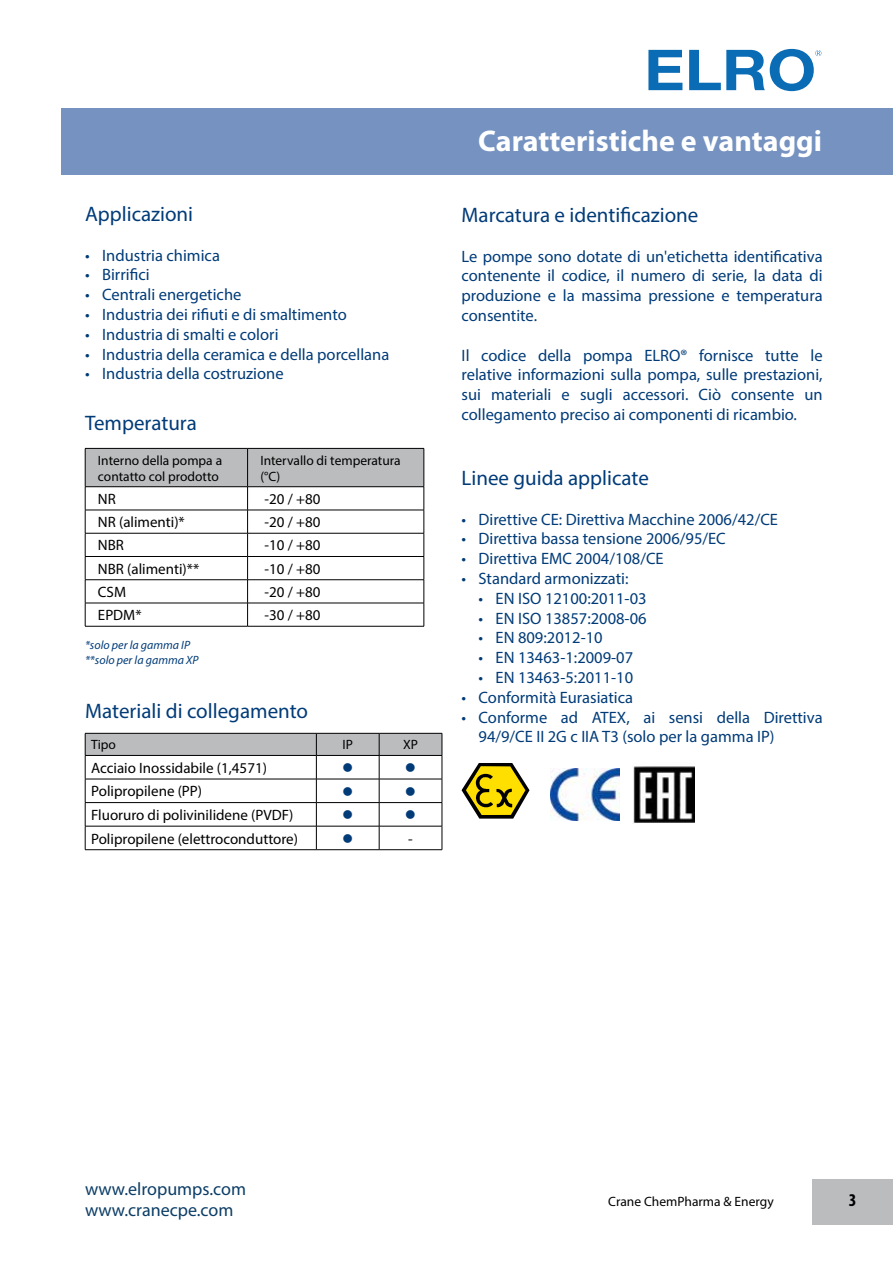
<style>
.page{position:relative;width:893px;height:1263px;background:#fff}
.page>*{position:absolute;margin:0;border:0;box-sizing:border-box;transform-origin:0 0}
.t1{font:700 30px "Myriad Pro";color:#fff}
.t2{font:21px "Myriad Pro";color:#003b78}
.t3{font:18px/21.6px "Myriad Pro";color:#0c3d66}
.t4{font:700 condensed 18px "Myriad Pro";color:#000}
.t5{font:16.5px/19.8px "Myriad Pro";color:#003b78;text-align:justify}
.t6{font:15px "Myriad Pro";color:#000}
.t7{font:15px "Wingdings";color:#003b78}
.t8{font:13.5px/16.2px "Myriad Pro";color:#000}
.t9{font:italic 12px/14.4px "Myriad Pro";color:#003b78}
</style>
<div class="page">
<div style="left:812px;top:1179px;width:81px;height:45px;background:#babcbe"></div>
<div style="left:61px;top:109px;width:832px;height:66px;background:#7592c1"></div>
<svg style="left:648px;top:50px;width:34px;height:40px"></svg>
<svg style="left:689px;top:49px;width:132px;height:42px"></svg>
<hr style="left:85px;top:626px;width:163px;height:1px;background:#000">
<hr style="left:248px;top:626px;width:176px;height:1px;background:#000">
<svg style="left:85px;top:448px;width:340px;height:178px"></svg>
<svg style="left:462px;top:763px;width:67px;height:56px"></svg>
<img style="left:633px;top:766px;width:62px;height:57px">
<img style="left:550px;top:768px;width:69px;height:52px">
<svg style="left:85px;top:733px;width:358px;height:116px"></svg>
<hr style="left:85px;top:849px;width:231px;height:1px;background:#000">
<hr style="left:316px;top:849px;width:63px;height:1px;background:#000">
<hr style="left:379px;top:849px;width:63px;height:1px;background:#000">
<p class="t2" style="left:85px;top:201px;width:110px">Applicazioni</p>
<p class="t5" style="left:85px;top:245px;width:136px">• Industria chimica</p>
<p class="t5" style="left:85px;top:265px;width:66px">• Birrifici</p>
<p class="t5" style="left:85px;top:284px;width:158px">• Centrali energetiche</p>
<p class="t5" style="left:85px;top:304px;width:263px">• Industria dei rifiuti e di smaltimento</p>
<p class="t5" style="left:85px;top:324px;width:195px">• Industria di smalti e colori</p>
<p class="t5" style="left:85px;top:344px;width:306px">• Industria della ceramica e della porcellana</p>
<p class="t5" style="left:85px;top:364px;width:200px">• Industria della costruzione</p>
<p class="t2" style="left:85px;top:410px;width:113px">Temperatura</p>
<p class="t8" style="left:98px;top:452px;width:126px">Interno della pompa a contatto col prodotto</p>
<p class="t8" style="left:260px;top:452px;width:142px">Intervallo di temperatura (°C)</p>
<p class="t6" style="left:98px;top:490px;width:19px">NR</p>
<p class="t6" style="left:265px;top:490px;width:57px">-20 / +80</p>
<p class="t6" style="left:98px;top:513px;width:88px">NR (alimenti)*</p>
<p class="t6" style="left:265px;top:513px;width:57px">-20 / +80</p>
<p class="t6" style="left:98px;top:536px;width:28px">NBR</p>
<p class="t6" style="left:265px;top:536px;width:57px">-10 / +80</p>
<p class="t6" style="left:98px;top:559px;width:103px">NBR (alimenti)**</p>
<p class="t6" style="left:265px;top:559px;width:57px">-10 / +80</p>
<p class="t6" style="left:98px;top:583px;width:30px">CSM</p>
<p class="t6" style="left:265px;top:583px;width:57px">-20 / +80</p>
<p class="t6" style="left:98px;top:606px;width:45px">EPDM*</p>
<p class="t6" style="left:265px;top:606px;width:57px">-30 / +80</p>
<p class="t9" style="left:85px;top:638px;width:115px">*solo per la gamma IP **solo per la gamma XP</p>
<p class="t2" style="left:85px;top:697px;width:224px">Materiali di collegamento</p>
<p class="t8" style="left:91px;top:737px;width:26px">Tipo</p>
<p class="t8" style="left:343px;top:737px;width:12px">IP</p>
<p class="t8" style="left:403px;top:737px;width:16px">XP</p>
<p class="t6" style="left:91px;top:758px;width:177px">Acciaio Inossidabile (1,4571)</p>
<p class="t7" style="left:342px;top:759px;width:13px">●</p>
<p class="t7" style="left:405px;top:759px;width:13px">●</p>
<p class="t6" style="left:91px;top:782px;width:113px">Polipropilene (PP)</p>
<p class="t7" style="left:342px;top:783px;width:13px">●</p>
<p class="t7" style="left:405px;top:783px;width:13px">●</p>
<p class="t6" style="left:91px;top:806px;width:204px">Fluoruro di polivinilidene (PVDF)</p>
<p class="t7" style="left:342px;top:807px;width:13px">●</p>
<p class="t7" style="left:405px;top:807px;width:13px">●</p>
<p class="t6" style="left:91px;top:829px;width:208px">Polipropilene (elettroconduttore)</p>
<p class="t7" style="left:342px;top:830px;width:13px">●</p>
<p class="t6" style="left:408px;top:829px;width:6px">-</p>
<h1 class="t1" style="left:478px;top:124px;width:345px">Caratteristiche e vantaggi</h1>
<p class="t2" style="left:462px;top:202px;width:238px">Marcatura e identificazione</p>
<p class="t5" style="left:462px;top:246px;width:363px">Le pompe sono dotate di un'etichetta identificativa contenente il codice, il numero di serie, la data di produzione e la massima pressione e temperatura consentite.</p>
<p class="t5" style="left:462px;top:345px;width:363px">Il codice della pompa ELRO® fornisce tutte le relative informazioni sulla pompa, sulle prestazioni, sui materiali e sugli accessori. Ciò consente un collegamento preciso ai componenti di ricambio.</p>
<p class="t2" style="left:462px;top:465px;width:189px">Linee guida applicate</p>
<p class="t5" style="left:462px;top:509px;width:318px">• Direttive CE: Direttiva Macchine 2006/42/CE</p>
<p class="t5" style="left:462px;top:529px;width:266px">• Direttiva bassa tensione 2006/95/EC</p>
<p class="t5" style="left:462px;top:548px;width:204px">• Direttiva EMC 2004/108/CE</p>
<p class="t5" style="left:462px;top:568px;width:168px">• Standard armonizzati:</p>
<p class="t5" style="left:479px;top:588px;width:170px">• EN ISO 12100:2011-03</p>
<p class="t5" style="left:479px;top:608px;width:170px">• EN ISO 13857:2008-06</p>
<p class="t5" style="left:479px;top:628px;width:126px">• EN 809:2012-10</p>
<p class="t5" style="left:479px;top:647px;width:156px">• EN 13463-1:2009-07</p>
<p class="t5" style="left:479px;top:667px;width:156px">• EN 13463-5:2011-10</p>
<p class="t5" style="left:462px;top:687px;width:173px">• Conformità Eurasiatica</p>
<p class="t5" style="left:479px;top:707px;width:346px;text-indent:-17px">• Conforme ad ATEX, ai sensi della Direttiva<br>94/9/CE II 2G c IIA T3 (solo per la gamma IP)</p>
<p class="t3" style="left:85px;top:1177px;width:162px">www.elropumps.com www.cranecpe.com</p>
<p class="t8" style="left:608px;top:1193px;width:167px">Crane ChemPharma &amp; Energy</p>
<p class="t4" style="left:849px;top:1190px;width:9px">3</p>
</div>
